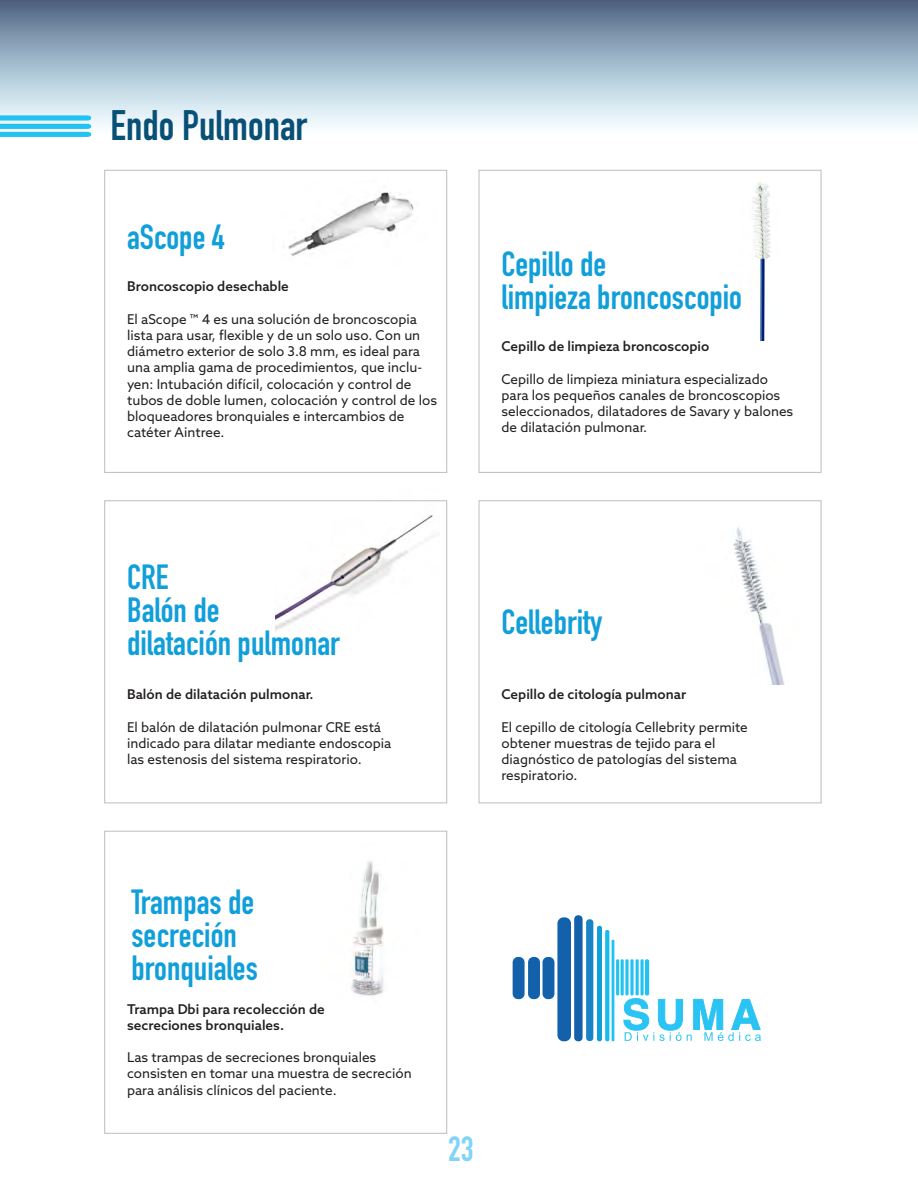
<style>
.page{position:relative;width:918px;height:1188px;background:#fff}
.page>*{position:absolute;margin:0;border:0;box-sizing:border-box;transform-origin:0 0}
.t1{font:700 42px "DIN Condensed";color:#095077}
.t2{font:700 34.5px/33px "DIN Condensed";color:#119fda}
.t3{font:700 34.5px "DIN Condensed";color:#80d4f7}
.t4{font:13.5px/16.2px "Azo Sans";color:#231f20}
.t5{font:500 13.5px/16.2px "Azo Sans";color:#231f20}
</style>
<div class="page">
<img style="left:351px;top:843px;width:97px;height:169px">
<img style="left:733px;top:512px;width:89px;height:173px">
<img style="left:275px;top:515px;width:158px;height:116px">
<img style="left:752px;top:182px;width:19px;height:158px">
<div style="left:0;top:0;width:918px;height:134px;background:linear-gradient(to bottom,#4f6988,#fcffff)"></div>
<svg style="left:0;top:115px;width:91px;height:22px;background:#61d2f5"></svg>
<div style="left:104px;top:170px;width:343px;height:303px;border:1px solid #bcbdc0"></div>
<div style="left:479px;top:170px;width:342px;height:303px;border:1px solid #bcbdc0"></div>
<div style="left:104px;top:500px;width:343px;height:303px;border:1px solid #bcbdc0"></div>
<div style="left:479px;top:500px;width:342px;height:303px;border:1px solid #bcbdc0"></div>
<div style="left:104px;top:831px;width:343px;height:303px;border:1px solid #bcbdc0"></div>
<img style="left:283px;top:192px;width:131px;height:65px">
<div style="left:513px;top:957px;width:12px;height:42px;background:#1361ab;border-radius:5px"></div>
<div style="left:528px;top:957px;width:12px;height:42px;background:#1361ab;border-radius:5px"></div>
<div style="left:543px;top:957px;width:11px;height:42px;background:#1361ab;border-radius:5px"></div>
<div style="left:557px;top:917px;width:14px;height:124px;background:#1361ab;border-radius:6px"></div>
<div style="left:574px;top:915px;width:9px;height:126px;background:#1361ab;border-radius:4px"></div>
<div style="left:586px;top:919px;width:7px;height:122px;background:#1983c5;border-radius:3px"></div>
<div style="left:597px;top:926px;width:5px;height:115px;background:#119fda;border-radius:2px"></div>
<svg style="left:605px;top:930px;width:4px;height:111px"></svg>
<hr style="left:612px;top:940px;width:2px;height:101px;background:#22c2f3">
<hr style="left:616px;top:959px;width:3px;height:36px;background:#22c2f3">
<hr style="left:621px;top:959px;width:3px;height:36px;background:#22c2f3">
<svg style="left:625px;top:959px;width:4px;height:36px"></svg>
<svg style="left:630px;top:959px;width:4px;height:36px"></svg>
<hr style="left:636px;top:959px;width:3px;height:36px;background:#22c2f3">
<svg style="left:640px;top:959px;width:4px;height:36px"></svg>
<hr style="left:645px;top:959px;width:4px;height:36px;background:#22c2f3;border-radius:2px">
<svg style="left:623px;top:998px;width:138px;height:43px"></svg>
<h1 class="t1" style="left:110px;top:97px;width:198px">Endo Pulmonar</h1>
<h2 class="t2" style="left:127px;top:220px;width:99px">aScope 4</h2>
<p class="t5" style="left:127px;top:278px;width:163px">Broncoscopio desechable</p>
<p class="t4" style="left:127px;top:311px;width:311px">El aScope ™ 4 es una solución de broncoscopia lista para usar, flexible y de un solo uso. Con un diámetro exterior de solo 3.8 mm, es ideal para una amplia gama de procedimientos, que inclu&shy;yen: Intubación difícil, colocación y control de tubos de doble lumen, colocación y control de los bloqueadores bronquiales e intercambios de catéter Aintree.</p>
<h2 class="t2" style="left:501px;top:247px;width:242px">Cepillo de<br>limpieza broncoscopio</h2>
<p class="t5" style="left:501px;top:338px;width:209px">Cepillo de limpieza broncoscopio</p>
<p class="t4" style="left:501px;top:371px;width:293px">Cepillo de limpieza miniatura especializado para los pequeños canales de broncoscopios seleccionados, dilatadores de Savary y balones de dilatación pulmonar.</p>
<h2 class="t2" style="left:127px;top:560px;width:214px">CRE<br>Balón de<br>dilatación pulmonar</h2>
<p class="t5" style="left:127px;top:686px;width:188px">Balón de dilatación pulmonar.</p>
<p class="t4" style="left:127px;top:719px;width:266px">El balón de dilatación pulmonar CRE está indicado para dilatar mediante endoscopia las estenosis del sistema respiratorio.</p>
<h2 class="t2" style="left:501px;top:605px;width:103px">Cellebrity</h2>
<p class="t5" style="left:501px;top:686px;width:186px">Cepillo de citología pulmonar</p>
<p class="t4" style="left:501px;top:719px;width:248px">El cepillo de citología Cellebrity permite obtener muestras de tejido para el diagnóstico de patologías del sistema respiratorio.</p>
<h2 class="t2" style="left:132px;top:885px;width:128px">Trampas de secreción bronquiales</h2>
<p class="t5" style="left:127px;top:1000px;width:199px">Trampa Dbi para recolección de secreciones bronquiales.</p>
<p class="t4" style="left:127px;top:1049px;width:286px">Las trampas de secreciones bronquiales consisten en tomar una muestra de secreción para análisis clínicos del paciente.</p>
<h2 class="t3" style="left:448px;top:1126px;width:27px">23</h2>
</div>
